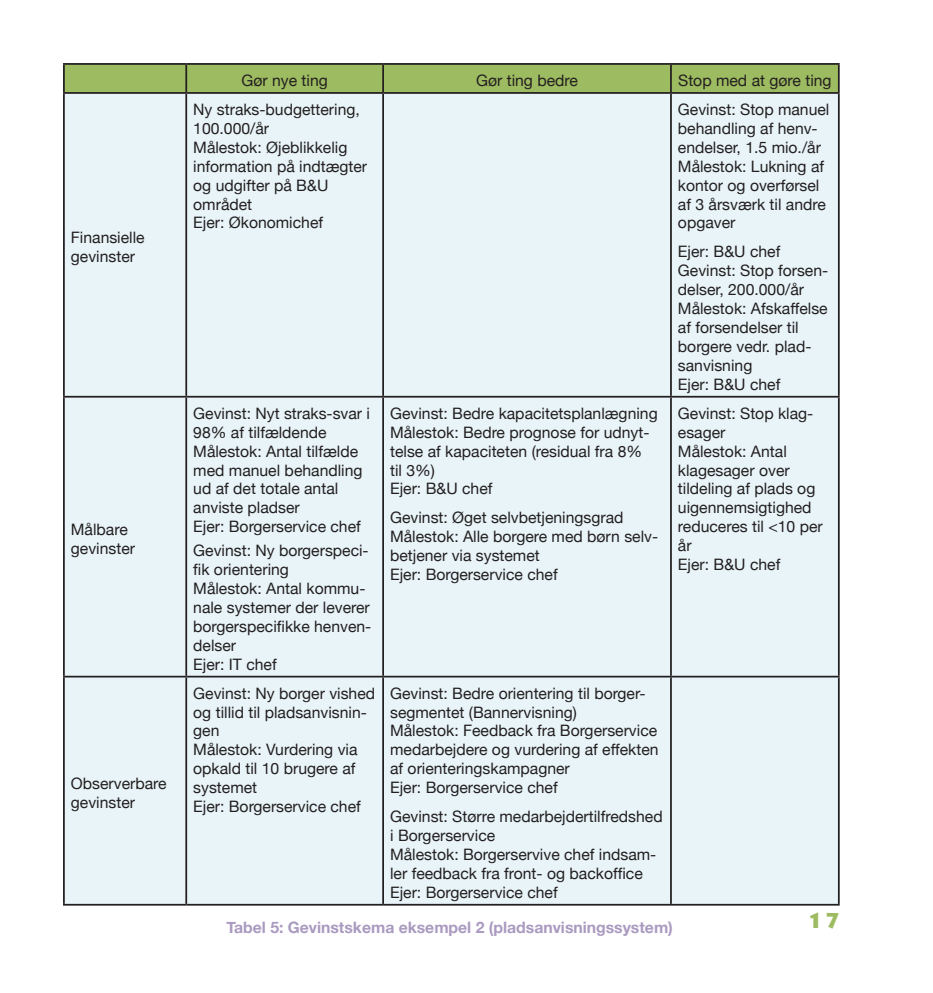
<style>
.page{position:relative;width:933px;height:993px;background:#fff}
.page>*{position:absolute;margin:0;border:0;box-sizing:border-box;transform-origin:0 0}
.t1{font:900 21px "Lithos Pro";color:#9dbb60}
.t2{font:15.75px/18.9px "Helvetica Neue";color:#231f20}
.t3{font:700 15.75px "Helvetica Neue";color:#aa9ac0}
</style>
<div class="page">
<div style="left:65px;top:94px;width:773px;height:809px;background:#e8f4f8"></div>
<hr style="left:63px;top:63px;width:123px;height:2px;background:#231f20">
<hr style="left:63px;top:65px;width:2px;height:27px;background:#231f20">
<hr style="left:186px;top:63px;width:197px;height:2px;background:#231f20">
<hr style="left:383px;top:63px;width:288px;height:2px;background:#231f20">
<hr style="left:671px;top:63px;width:168px;height:2px;background:#231f20">
<div style="left:64px;top:64px;width:775px;height:28px;background:#9dbb60"></div>
<hr style="left:63px;top:92px;width:123px;height:2px;background:#231f20">
<hr style="left:63px;top:94px;width:2px;height:302px;background:#231f20">
<hr style="left:186px;top:92px;width:197px;height:2px;background:#231f20">
<hr style="left:185px;top:94px;width:2px;height:302px;background:#231f20">
<hr style="left:383px;top:92px;width:288px;height:2px;background:#231f20">
<hr style="left:382px;top:94px;width:2px;height:302px;background:#231f20">
<hr style="left:671px;top:92px;width:168px;height:2px;background:#231f20">
<hr style="left:670px;top:94px;width:2px;height:302px;background:#231f20">
<hr style="left:838px;top:94px;width:1px;height:302px;background:#231f20">
<hr style="left:63px;top:396px;width:123px;height:1px;background:#231f20">
<hr style="left:63px;top:397px;width:2px;height:278px;background:#231f20">
<hr style="left:186px;top:396px;width:197px;height:1px;background:#231f20">
<hr style="left:185px;top:397px;width:2px;height:278px;background:#231f20">
<hr style="left:383px;top:396px;width:288px;height:1px;background:#231f20">
<hr style="left:382px;top:397px;width:2px;height:278px;background:#231f20">
<hr style="left:671px;top:396px;width:168px;height:1px;background:#231f20">
<hr style="left:670px;top:397px;width:2px;height:278px;background:#231f20">
<hr style="left:838px;top:397px;width:1px;height:278px;background:#231f20">
<hr style="left:63px;top:675px;width:123px;height:2px;background:#231f20">
<hr style="left:63px;top:677px;width:2px;height:226px;background:#231f20">
<hr style="left:186px;top:675px;width:197px;height:2px;background:#231f20">
<hr style="left:185px;top:677px;width:2px;height:226px;background:#231f20">
<hr style="left:383px;top:675px;width:288px;height:2px;background:#231f20">
<hr style="left:382px;top:677px;width:2px;height:226px;background:#231f20">
<hr style="left:671px;top:675px;width:168px;height:2px;background:#231f20">
<hr style="left:670px;top:677px;width:2px;height:226px;background:#231f20">
<hr style="left:838px;top:677px;width:1px;height:226px;background:#231f20">
<hr style="left:63px;top:903px;width:123px;height:2px;background:#231f20">
<hr style="left:186px;top:903px;width:197px;height:2px;background:#231f20">
<hr style="left:383px;top:903px;width:288px;height:2px;background:#231f20">
<hr style="left:671px;top:903px;width:168px;height:2px;background:#231f20">
<p class="t2" style="left:71px;top:229px;width:75px">Finansielle gevinster</p>
<p class="t2" style="left:71px;top:520px;width:66px">Målbare gevinster</p>
<p class="t2" style="left:71px;top:774px;width:97px">Observerbare gevinster</p>
<p class="t2" style="left:241px;top:72px;width:88px">Gør nye ting</p>
<p class="t2" style="left:476px;top:72px;width:103px">Gør ting bedre</p>
<p class="t2" style="left:678px;top:72px;width:155px">Stop med at gøre ting</p>
<p class="t2" style="left:193px;top:101px;width:175px">Ny straks-budgettering,<br>100.000/år<br>Målestok: Øjeblikkelig information på indtægter og udgifter på B&amp;U området<br>Ejer: Økonomichef</p>
<p class="t2" style="left:678px;top:101px;width:153px">Gevinst: Stop manuel behandling af henv&shy;endelser, 1.5 mio./år<br>Målestok: Lukning af kontor og overførsel af 3 årsværk til andre opgaver</p>
<p class="t2" style="left:678px;top:243px;width:152px">Ejer: B&amp;U chef<br>Gevinst: Stop forsen&shy;delser, 200.000/år<br>Målestok: Afskaffelse af forsendelser til borgere vedr. plad&shy;sanvisning<br>Ejer: B&amp;U chef</p>
<p class="t2" style="left:193px;top:404px;width:178px">Gevinst: Nyt straks-svar i<br>98% af tilfældende<br>Målestok: Antal tilfælde med manuel behandling ud af det totale antal anviste pladser<br>Ejer: Borgerservice chef</p>
<p class="t2" style="left:193px;top:542px;width:180px">Gevinst: Ny borgerspeci&shy;fik orientering<br>Målestok: Antal kommu&shy;nale systemer der leverer borgerspecifikke henven&shy;delser<br>Ejer: IT chef</p>
<p class="t2" style="left:390px;top:404px;width:269px">Gevinst: Bedre kapacitetsplanlægning<br>Målestok: Bedre prognose for udnyt&shy;telse af kapaciteten (residual fra 8% til 3%)<br>Ejer: B&amp;U chef</p>
<p class="t2" style="left:390px;top:509px;width:269px">Gevinst: Øget selvbetjeningsgrad<br>Målestok: Alle borgere med børn selv&shy;betjener via systemet<br>Ejer: Borgerservice chef</p>
<p class="t2" style="left:678px;top:404px;width:146px">Gevinst: Stop klag&shy;esager<br>Målestok: Antal klagesager over tildeling af plads og uigennemsigtighed reduceres til &lt;10 per år<br>Ejer: B&amp;U chef</p>
<p class="t2" style="left:193px;top:684px;width:183px">Gevinst: Ny borger vished og tillid til pladsanvisnin&shy;gen<br>Målestok: Vurdering via opkald til 10 brugere af systemet<br>Ejer: Borgerservice chef</p>
<p class="t2" style="left:390px;top:684px;width:270px">Gevinst: Bedre orientering til borger&shy;segmentet (Bannervisning)<br>Målestok: Feedback fra Borgerservice medarbejdere og vurdering af effekten af orienteringskampagner<br>Ejer: Borgerservice chef</p>
<p class="t2" style="left:390px;top:807px;width:274px">Gevinst: Større medarbejdertilfredshed i Borgerservice<br>Målestok: Borgerservive chef indsam&shy;ler feedback fra front- og backoffice<br>Ejer: Borgerservice chef</p>
<p class="t3" style="left:226px;top:914px;width:448px">Tabel 5: Gevinstskema eksempel 2 (pladsanvisningssystem)</p>
<h1 class="t1" style="left:806px;top:906px;width:36px">17</h1>
</div>
